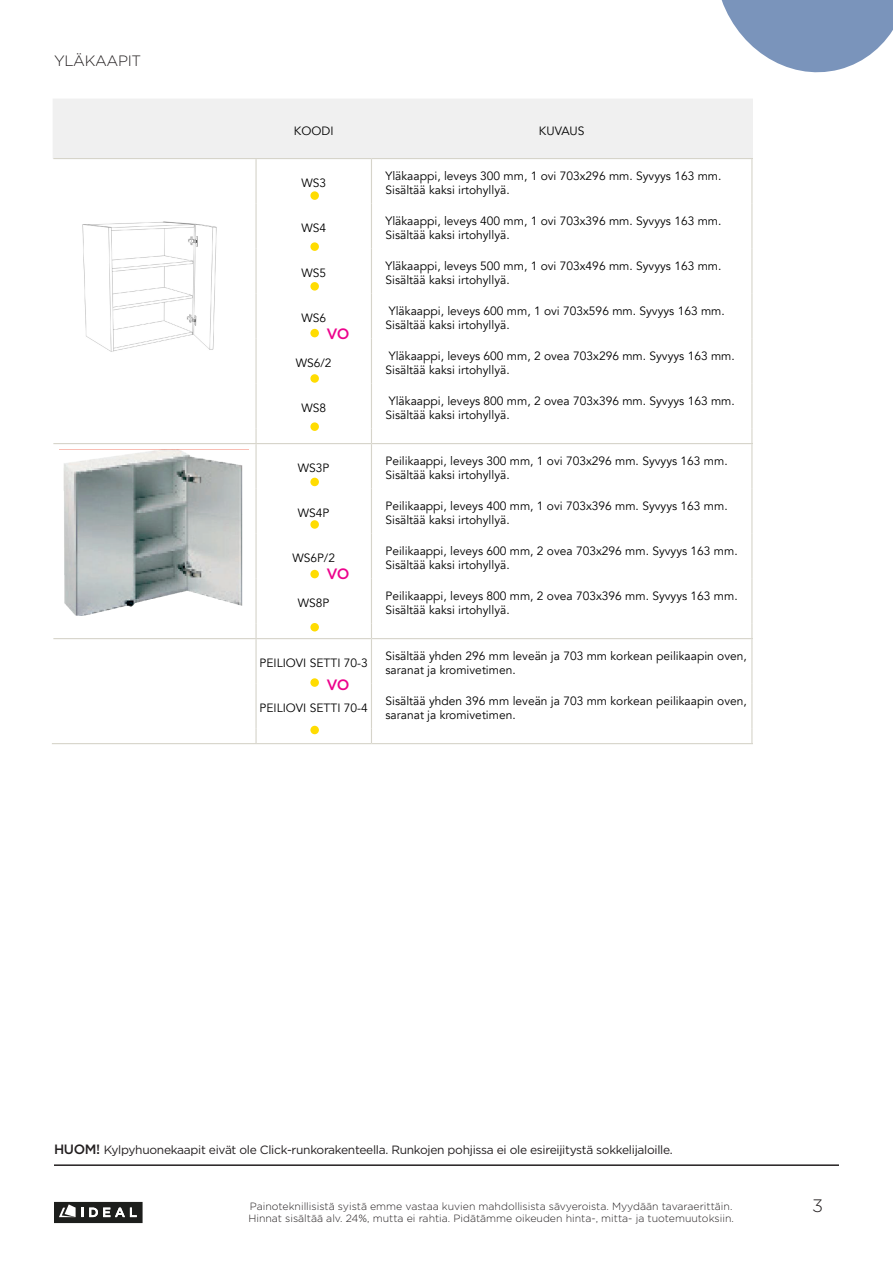
<style>
.page{position:relative;width:893px;height:1263px;background:#fff}
.page>*{position:absolute;margin:0;border:0;box-sizing:border-box;transform-origin:0 0}
.t1{font:300 18px "Gotham";color:#231f20}
.SIVUOTSIKKO__SISÄLLYS{font:300 15px "Gotham";letter-spacing:-.025em;color:#231f20}
.VARASTOT{font:500 15px "Gotham";color:#ed028c}
.t2{font:12px/14.4px "Avenir";color:#000}
.Tuotenimike_OTSIKKO{font:12px "Gotham";letter-spacing:-.025em;color:#231f20}
.t3{font:300 10.5px "Gotham";color:#231f20}
.s1{font-weight:500;font-size:13.5px}
</style>
<div class="page">
<hr style="left:54px;top:1164px;width:785px;height:2px;background:#231f20">
<svg style="left:721px;top:0;width:172px;height:73px"></svg>
<svg style="left:54px;top:1202px;width:89px;height:21px;background:#484947"></svg>
<div style="left:53px;top:99px;width:700px;height:59px;background:#f0f0f0"></div>
<hr style="left:255px;top:159px;width:2px;height:45px;background:#d6d4ca">
<hr style="left:371px;top:159px;width:1px;height:45px;background:#d6d4ca">
<hr style="left:751px;top:159px;width:1px;height:45px;background:#d6d4ca">
<hr style="left:53px;top:158px;width:203px;height:1px;background:#d6d4ca">
<hr style="left:256px;top:158px;width:115px;height:1px;background:#d6d4ca">
<hr style="left:371px;top:158px;width:381px;height:1px;background:#d6d4ca">
<hr style="left:752px;top:158px;width:86px;height:1px;background:#d6d4ca">
<hr style="left:255px;top:204px;width:2px;height:45px;background:#d6d4ca">
<hr style="left:371px;top:204px;width:1px;height:45px;background:#d6d4ca">
<hr style="left:751px;top:204px;width:1px;height:45px;background:#d6d4ca">
<hr style="left:255px;top:249px;width:2px;height:45px;background:#d6d4ca">
<hr style="left:371px;top:249px;width:1px;height:45px;background:#d6d4ca">
<hr style="left:751px;top:249px;width:1px;height:45px;background:#d6d4ca">
<hr style="left:255px;top:294px;width:2px;height:45px;background:#d6d4ca">
<hr style="left:371px;top:294px;width:1px;height:45px;background:#d6d4ca">
<hr style="left:751px;top:294px;width:1px;height:45px;background:#d6d4ca">
<hr style="left:255px;top:339px;width:2px;height:45px;background:#d6d4ca">
<hr style="left:371px;top:339px;width:1px;height:45px;background:#d6d4ca">
<hr style="left:751px;top:339px;width:1px;height:45px;background:#d6d4ca">
<hr style="left:255px;top:384px;width:2px;height:45px;background:#d6d4ca">
<hr style="left:371px;top:384px;width:1px;height:45px;background:#d6d4ca">
<hr style="left:751px;top:384px;width:1px;height:45px;background:#d6d4ca">
<svg style="left:255px;top:429px;width:2px;height:14px"></svg>
<svg style="left:371px;top:429px;width:1px;height:14px"></svg>
<svg style="left:751px;top:429px;width:1px;height:14px"></svg>
<hr style="left:255px;top:444px;width:2px;height:45px;background:#d6d4ca">
<hr style="left:371px;top:444px;width:1px;height:45px;background:#d6d4ca">
<hr style="left:751px;top:444px;width:1px;height:45px;background:#d6d4ca">
<hr style="left:53px;top:443px;width:203px;height:1px;background:#d6d4ca">
<hr style="left:256px;top:443px;width:115px;height:1px;background:#d6d4ca">
<hr style="left:371px;top:443px;width:381px;height:1px;background:#d6d4ca">
<hr style="left:752px;top:443px;width:86px;height:1px;background:#d6d4ca">
<hr style="left:255px;top:489px;width:2px;height:45px;background:#d6d4ca">
<hr style="left:371px;top:489px;width:1px;height:45px;background:#d6d4ca">
<hr style="left:751px;top:489px;width:1px;height:45px;background:#d6d4ca">
<hr style="left:255px;top:534px;width:2px;height:45px;background:#d6d4ca">
<hr style="left:371px;top:534px;width:1px;height:45px;background:#d6d4ca">
<hr style="left:751px;top:534px;width:1px;height:45px;background:#d6d4ca">
<hr style="left:255px;top:579px;width:2px;height:45px;background:#d6d4ca">
<hr style="left:371px;top:579px;width:1px;height:45px;background:#d6d4ca">
<hr style="left:751px;top:579px;width:1px;height:45px;background:#d6d4ca">
<svg style="left:255px;top:624px;width:2px;height:14px"></svg>
<svg style="left:371px;top:624px;width:1px;height:14px"></svg>
<svg style="left:751px;top:624px;width:1px;height:14px"></svg>
<hr style="left:255px;top:639px;width:2px;height:45px;background:#d6d4ca">
<hr style="left:371px;top:639px;width:1px;height:45px;background:#d6d4ca">
<hr style="left:751px;top:639px;width:1px;height:45px;background:#d6d4ca">
<hr style="left:53px;top:638px;width:203px;height:1px;background:#d6d4ca">
<hr style="left:256px;top:638px;width:115px;height:1px;background:#d6d4ca">
<hr style="left:371px;top:638px;width:381px;height:1px;background:#d6d4ca">
<hr style="left:752px;top:638px;width:86px;height:1px;background:#d6d4ca">
<hr style="left:255px;top:684px;width:2px;height:45px;background:#d6d4ca">
<hr style="left:371px;top:684px;width:1px;height:45px;background:#d6d4ca">
<hr style="left:751px;top:684px;width:1px;height:45px;background:#d6d4ca">
<hr style="left:52px;top:743px;width:204px;height:1px;background:#d6d4ca">
<hr style="left:256px;top:743px;width:115px;height:1px;background:#d6d4ca">
<hr style="left:371px;top:743px;width:381px;height:1px;background:#d6d4ca">
<hr style="left:752px;top:743px;width:87px;height:1px;background:#d6d4ca">
<svg style="left:255px;top:729px;width:2px;height:14px"></svg>
<svg style="left:371px;top:729px;width:1px;height:14px"></svg>
<svg style="left:751px;top:729px;width:1px;height:14px"></svg>
<img style="left:63px;top:450px;width:180px;height:166px">
<div style="left:310px;top:191px;width:9px;height:9px;background:#ffdc01;border-radius:50%"></div>
<div style="left:310px;top:478px;width:9px;height:8px;background:#ffdc01;border-radius:50%"></div>
<div style="left:310px;top:242px;width:9px;height:9px;background:#ffdc01;border-radius:50%"></div>
<div style="left:310px;top:282px;width:9px;height:9px;background:#ffdc01;border-radius:50%"></div>
<div style="left:310px;top:329px;width:9px;height:8px;background:#ffdc01;border-radius:50%"></div>
<div style="left:310px;top:374px;width:9px;height:9px;background:#ffdc01;border-radius:50%"></div>
<div style="left:310px;top:422px;width:9px;height:9px;background:#ffdc01;border-radius:50%"></div>
<div style="left:310px;top:520px;width:9px;height:9px;background:#ffdc01;border-radius:50%"></div>
<div style="left:310px;top:570px;width:9px;height:8px;background:#ffdc01;border-radius:50%"></div>
<div style="left:310px;top:623px;width:9px;height:8px;background:#ffdc01;border-radius:50%"></div>
<div style="left:310px;top:678px;width:9px;height:9px;background:#ffdc01;border-radius:50%"></div>
<div style="left:310px;top:726px;width:9px;height:8px;background:#ffdc01;border-radius:50%"></div>
<img style="left:82px;top:221px;width:135px;height:131px">
<div style="left:753px;top:97px;width:106px;height:671px;background:#fff"></div>
<p class="SIVUOTSIKKO__SISÄLLYS" style="left:54px;top:51px;width:89px">YLÄKAAPIT</p>
<p class="t2" style="left:294px;top:123px;width:41px">KOODI</p>
<p class="t2" style="left:539px;top:123px;width:47px">KUVAUS</p>
<p class="t2" style="left:301px;top:176px;width:26px">WS3</p>
<p class="t2" style="left:386px;top:169px;width:337px">Yläkaappi, leveys 300 mm, 1 ovi 703x296 mm. Syvyys 163 mm.<br>Sisältää kaksi irtohyllyä.</p>
<p class="t2" style="left:301px;top:221px;width:26px">WS4</p>
<p class="t2" style="left:386px;top:214px;width:337px">Yläkaappi, leveys 400 mm, 1 ovi 703x396 mm. Syvyys 163 mm.<br>Sisältää kaksi irtohyllyä.</p>
<p class="t2" style="left:301px;top:266px;width:26px">WS5</p>
<p class="t2" style="left:386px;top:259px;width:337px">Yläkaappi, leveys 500 mm, 1 ovi 703x496 mm. Syvyys 163 mm.<br>Sisältää kaksi irtohyllyä.</p>
<p class="t2" style="left:301px;top:311px;width:26px">WS6</p>
<p class="t2" style="left:386px;top:304px;width:341px">Yläkaappi, leveys 600 mm, 1 ovi 703x596 mm. Syvyys 163 mm.<br>Sisältää kaksi irtohyllyä.</p>
<p class="t2" style="left:296px;top:356px;width:37px">WS6/2</p>
<p class="t2" style="left:386px;top:349px;width:351px">Yläkaappi, leveys 600 mm, 2 ovea 703x296 mm. Syvyys 163 mm.<br>Sisältää kaksi irtohyllyä.</p>
<p class="t2" style="left:301px;top:401px;width:26px">WS8</p>
<p class="t2" style="left:386px;top:394px;width:351px">Yläkaappi, leveys 800 mm, 2 ovea 703x396 mm. Syvyys 163 mm.<br>Sisältää kaksi irtohyllyä.</p>
<p class="VARASTOT" style="left:326px;top:324px;width:25px">VO</p>
<p class="t2" style="left:298px;top:461px;width:33px">WS3P</p>
<p class="t2" style="left:386px;top:454px;width:344px">Peilikaappi, leveys 300 mm, 1 ovi 703x296 mm. Syvyys 163 mm.<br>Sisältää kaksi irtohyllyä.</p>
<p class="t2" style="left:298px;top:506px;width:33px">WS4P</p>
<p class="t2" style="left:386px;top:499px;width:344px">Peilikaappi, leveys 400 mm, 1 ovi 703x396 mm. Syvyys 163 mm.<br>Sisältää kaksi irtohyllyä.</p>
<p class="t2" style="left:292px;top:551px;width:44px">WS6P/2</p>
<p class="t2" style="left:386px;top:544px;width:354px">Peilikaappi, leveys 600 mm, 2 ovea 703x296 mm. Syvyys 163 mm.<br>Sisältää kaksi irtohyllyä.</p>
<p class="t2" style="left:298px;top:596px;width:33px">WS8P</p>
<p class="t2" style="left:386px;top:589px;width:354px">Peilikaappi, leveys 800 mm, 2 ovea 703x396 mm. Syvyys 163 mm.<br>Sisältää kaksi irtohyllyä.</p>
<p class="VARASTOT" style="left:326px;top:564px;width:25px">VO</p>
<p class="t2" style="left:260px;top:656px;width:110px">PEILIOVI SETTI 70-3</p>
<p class="t2" style="left:386px;top:649px;width:363px">Sisältää yhden 296 mm leveän ja 703 mm korkean peilikaapin oven, saranat ja kromivetimen.</p>
<p class="t2" style="left:260px;top:701px;width:110px">PEILIOVI SETTI 70-4</p>
<p class="t2" style="left:386px;top:694px;width:363px">Sisältää yhden 396 mm leveän ja 703 mm korkean peilikaapin oven, saranat ja kromivetimen.</p>
<p class="VARASTOT" style="left:326px;top:675px;width:25px">VO</p>
<p class="Tuotenimike_OTSIKKO" style="left:54px;top:1142px;width:620px"><span class="s1">HUOM!</span> Kylpyhuonekaapit eivät ole Click-runkorakenteella. Runkojen pohjissa ei ole esireijitystä sokkelijaloille.</p>
<p class="t3" style="left:250px;top:1199px;width:484px">Painoteknillisistä syistä emme vastaa kuvien mahdollisista sävyeroista. Myydään tavaraerittäin.</p>
<h1 class="t1" style="left:812px;top:1194px;width:12px">3</h1>
<p class="t3" style="left:248px;top:1212px;width:487px">Hinnat sisältää alv. 24%, mutta ei rahtia. Pidätämme oikeuden hinta-, mitta- ja tuotemuutoksiin.</p>
</div>
